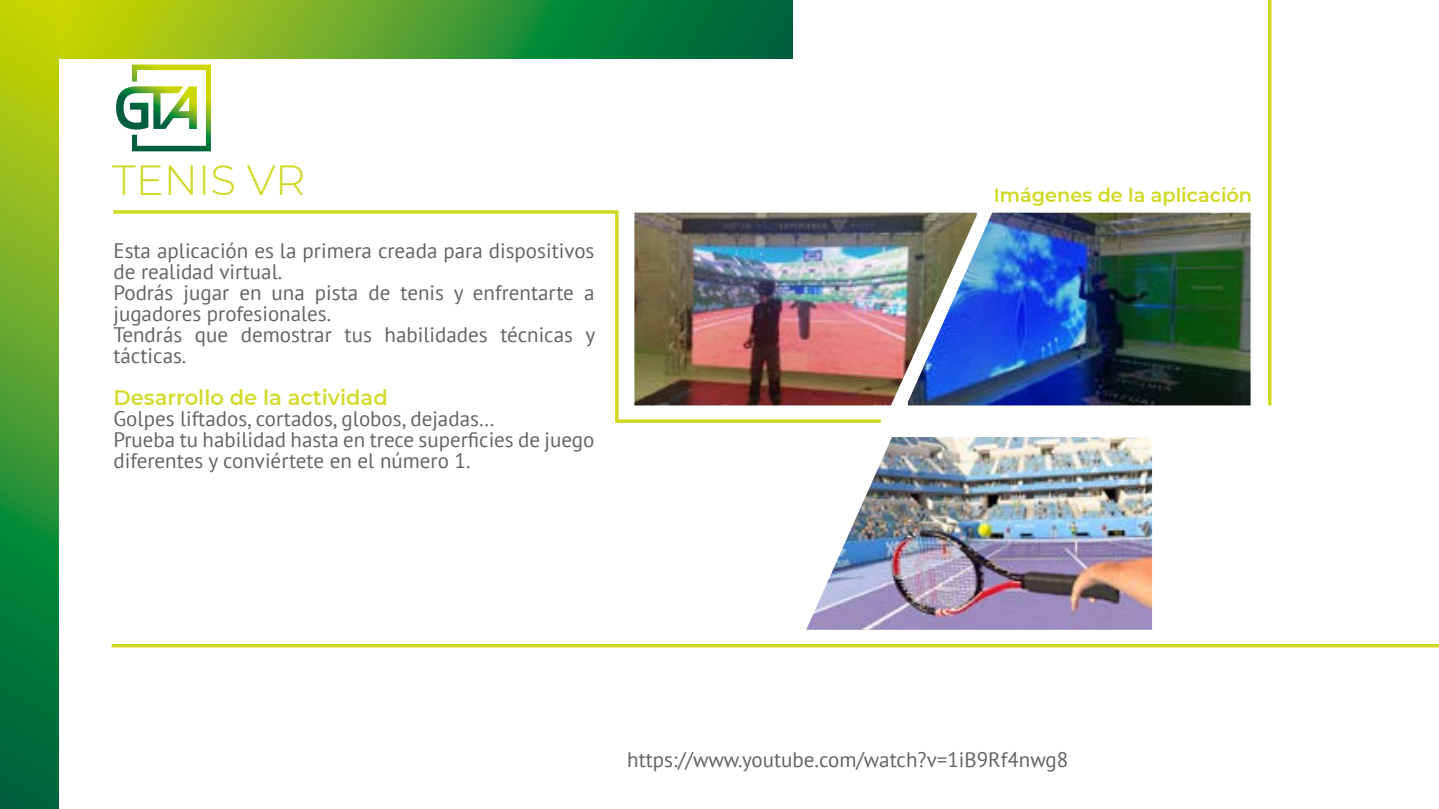
<style>
.page{position:relative;width:1439px;height:809px;background:#fff}
.page>*{position:absolute;margin:0;border:0;box-sizing:border-box;transform-origin:0 0}
.t1{font:300 42px "Montserrat";color:#d1d823}
.t2{font:21px/21px "PT Sans";color:#636463}
.t3{font:21px "PT Sans";color:#636363}
.t4{font:600 21px "Montserrat";color:#d5da2e}
.t5{font:600 19.25px "Montserrat";color:#d1d823}
</style>
<div class="page">
<svg style="left:0;top:0;width:59px;height:809px;background:#509d2a"></svg>
<svg style="left:59px;top:0;width:734px;height:59px;background:#509d2a"></svg>
<svg style="left:116px;top:64px;width:95px;height:87px"></svg>
<svg style="left:113px;top:210px;width:505px;height:4px;background:#d6dc3d"></svg>
<hr style="left:112px;top:644px;width:1327px;height:3px;background:#d1d823">
<hr style="left:615px;top:214px;width:3px;height:209px;background:#d1d823">
<hr style="left:1268px;top:0;width:3px;height:405px;background:#d1d823">
<svg style="left:618px;top:419px;width:263px;height:4px"></svg>
<img style="left:634px;top:213px;width:274px;height:192px">
<img style="left:908px;top:213px;width:342px;height:192px">
<img style="left:806px;top:437px;width:346px;height:193px">
<h1 class="t1" style="left:112px;top:152px;width:195px">TENIS VR</h1>
<p class="t2" style="left:113px;top:240px;width:483px">Esta aplicación es la primera creada para dispositivos de realidad virtual.<br>Podrás jugar en una pista de tenis y enfrentarte a jugadores profesionales.<br>Tendrás que demostrar tus habilidades técnicas y tácticas.</p>
<p class="t4" style="left:113px;top:383px;width:276px">Desarrollo de la actividad</p>
<p class="t2" style="left:113px;top:408px;width:482px">Golpes liftados, cortados, globos, dejadas…<br>Prueba tu habilidad hasta en trece superficies de juego diferentes y conviértete en el número 1.</p>
<p class="t5" style="left:993px;top:182px;width:260px">Imágenes de la aplicación</p>
<p class="t3" style="left:627px;top:746px;width:443px">https://www.youtube.com/watch?v=1iB9Rf4nwg8</p>
</div>
